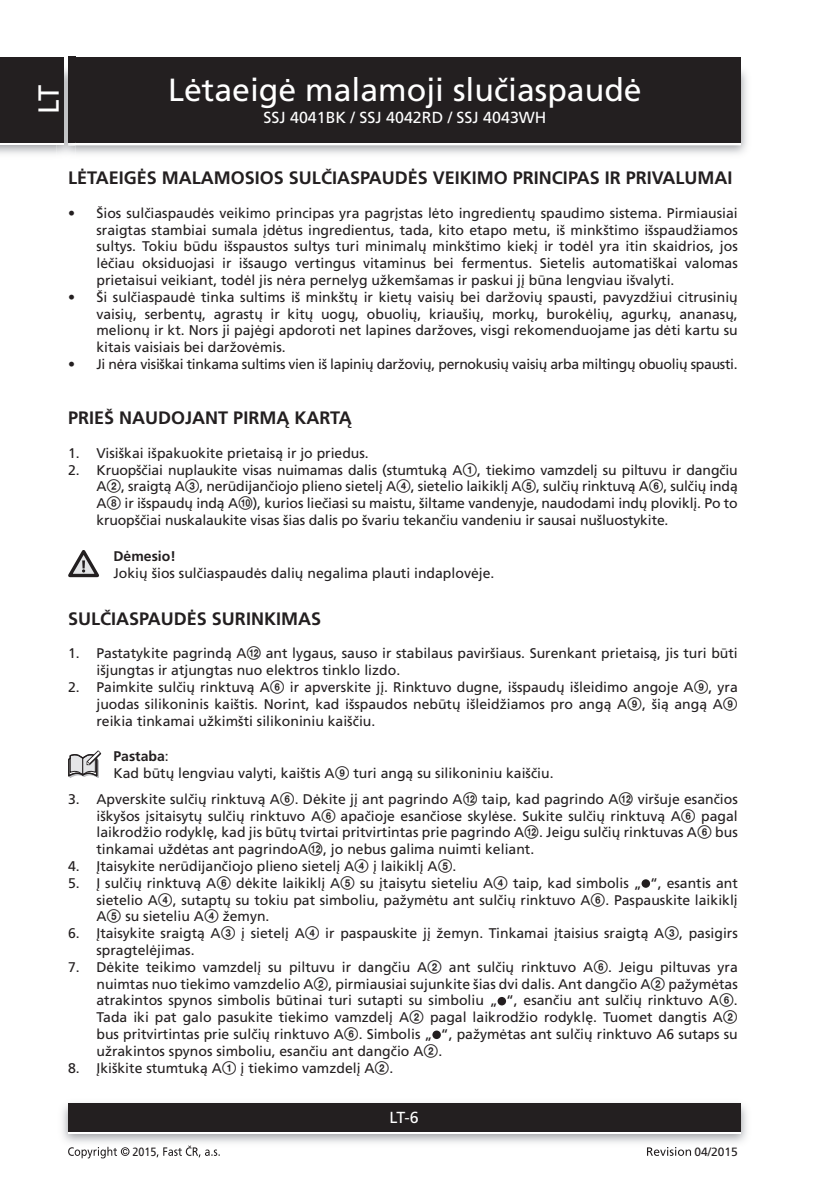
<style>
.page{position:relative;width:840px;height:1191px;background:#fff}
.page>*{position:absolute;margin:0;border:0;box-sizing:border-box;transform-origin:0 0}
.t1{font:32px "Frutiger CE";color:#fff}
.t2{font:29px "Frutiger CE";color:#fff}
.titulek_9{font:700 18px "Frutiger CE";color:#231f20}
.t3{font:16px "Frutiger CE";color:#fff}
.odrazka_5mm{font:14px/16.8px "Frutiger CE";color:#231f20;text-align:justify}
.text_7{font:14px "Frutiger CE";color:#231f20}
.odrazka_5mm-2{font:14px "Frutiger CE";letter-spacing:-.02em;color:#231f20}
.text_7-2{font:700 14px "Frutiger CE";color:#231f20}
.t4{font:12px "Frutiger CE";color:#231f20}
.t5{font:12px "Frutiger CE";color:#231f20;scale:.9 1}
.s1{font-family:"Zz 3"}
.s2{font-weight:400}
</style>
<div class="page">
<img style="left:0;top:63px;width:747px;height:91px">
<img style="left:740px;top:68px;width:1px;height:75px">
<div style="left:68px;top:59px;width:672px;height:86px;background:#fff"></div>
<div style="left:68px;top:57px;width:672px;height:86px;background:#231f20"></div>
<img style="left:62px;top:1103px;width:685px;height:40px">
<div style="left:68px;top:1106px;width:672px;height:28px;background:linear-gradient(to right,#fff,#fff)"></div>
<div style="left:68px;top:1103px;width:672px;height:28px;background:#231f20"></div>
<div style="left:0;top:59px;width:64px;height:86px;background:#fff"></div>
<div style="left:0;top:57px;width:64px;height:86px;background:#231f20"></div>
<svg style="left:68px;top:1146px;width:61px;height:12px"></svg>
<svg style="left:156px;top:1145px;width:64px;height:12px"></svg>
<svg style="left:647px;top:1147px;width:43px;height:8px"></svg>
<svg style="left:68px;top:550px;width:31px;height:27px"></svg>
<svg style="left:68px;top:750px;width:33px;height:28px"></svg>
<div style="left:641px;top:879px;width:8px;height:8px;background:#231f20;border-radius:50%"></div>
<div style="left:497px;top:997px;width:9px;height:8px;background:#231f20;border-radius:50%"></div>
<div style="left:432px;top:1030px;width:8px;height:9px;background:#231f20;border-radius:50%"></div>
<h2 class="t2" style="left:32px;top:114px;width:31px;rotate:-90deg">LT</h2>
<h1 class="t1" style="left:168px;top:71px;width:475px">Lėtaeigė malamoji slučiaspaudė</h1>
<p class="t3" style="left:263px;top:109px;width:284px">SSJ 4041BK / SSJ 4042RD / SSJ 4043WH</p>
<p class="titulek_9" style="left:68px;top:168px;width:665px">LĖTAEIGĖS MALAMOSIOS SULČIASPAUDĖS VEIKIMO PRINCIPAS IR PRIVALUMAI</p>
<p class="odrazka_5mm" style="left:96px;top:204px;width:642px;text-indent:-28px">• Šios sulčiaspaudės veikimo principas yra pagrįstas lėto ingredientų spaudimo sistema. Pirmiausiai sraigtas stambiai sumala įdėtus ingredientus, tada, kito etapo metu, iš minkštimo išspaudžiamos sultys. Tokiu būdu išspaustos sultys turi minimalų minkštimo kiekį ir todėl yra itin skaidrios, jos lėčiau oksiduojasi ir išsaugo vertingus vitaminus bei fermentus. Sietelis automatiškai valomas prietaisui veikiant, todėl jis nėra pernelyg užkemšamas ir paskui jį būna lengviau išvalyti.</p>
<p class="odrazka_5mm" style="left:96px;top:288px;width:642px;text-indent:-28px">• Ši sulčiaspaudė tinka sultims iš minkštų ir kietų vaisių bei daržovių spausti, pavyzdžiui citrusinių vaisių, serbentų, agrastų ir kitų uogų, obuolių, kriaušių, morkų, burokėlių, agurkų, ananasų, melionų ir kt. Nors ji pajėgi apdoroti net lapines daržoves, visgi rekomenduojame jas dėti kartu su kitais vaisiais bei daržovėmis.</p>
<p class="odrazka_5mm-2" style="left:68px;top:356px;width:668px">• Ji nėra visiškai tinkama sultims vien iš lapinių daržovių, pernokusių vaisių arba miltingų obuolių spausti.</p>
<p class="titulek_9" style="left:68px;top:408px;width:285px">PRIEŠ NAUDOJANT PIRMĄ KARTĄ</p>
<p class="odrazka_5mm" style="left:68px;top:444px;width:300px">1. Visiškai išpakuokite prietaisą ir jo priedus.</p>
<p class="odrazka_5mm" style="left:96px;top:461px;width:642px;text-indent:-28px">2. Kruopščiai nuplaukite visas nuimamas dalis (stumtuką A<span class="s1">1</span>, tiekimo vamzdelį su piltuvu ir dangčiu A<span class="s1">2</span>, sraigtą A<span class="s1">3</span>, nerūdijančiojo plieno sietelį A<span class="s1">4</span>, sietelio laikiklį A<span class="s1">5</span>, sulčių rinktuvą A<span class="s1">6</span>, sulčių indą A<span class="s1">8</span> ir išspaudų indą A<span class="s1">0</span>), kurios liečiasi su maistu, šiltame vandenyje, naudodami indų ploviklį. Po to kruopščiai nuskalaukite visas šias dalis po švariu tekančiu vandeniu ir sausai nušluostykite.</p>
<p class="text_7-2" style="left:113px;top:548px;width:64px">Dėmesio!</p>
<p class="text_7" style="left:113px;top:565px;width:380px">Jokių šios sulčiaspaudės dalių negalima plauti indaplovėje.</p>
<p class="titulek_9" style="left:68px;top:608px;width:254px">SULČIASPAUDĖS SURINKIMAS</p>
<p class="odrazka_5mm" style="left:96px;top:645px;width:642px;text-indent:-28px">1. Pastatykite pagrindą A<span class="s1">qs</span> ant lygaus, sauso ir stabilaus paviršiaus. Surenkant prietaisą, jis turi būti išjungtas ir atjungtas nuo elektros tinklo lizdo.</p>
<p class="odrazka_5mm" style="left:96px;top:679px;width:642px;text-indent:-28px">2. Paimkite sulčių rinktuvą A<span class="s1">6</span> ir apverskite jį. Rinktuvo dugne, išspaudų išleidimo angoje A<span class="s1">9</span>, yra juodas silikoninis kaištis. Norint, kad išspaudos nebūtų išleidžiamos pro angą A<span class="s1">9</span>, šią angą A<span class="s1">9 </span>reikia tinkamai užkimšti silikoniniu kaiščiu.</p>
<p class="text_7-2" style="left:113px;top:748px;width:57px">Pastaba<span class="s2">:</span></p>
<p class="text_7" style="left:113px;top:765px;width:439px">Kad būtų lengviau valyti, kaištis A<span class="s1">9</span> turi angą su silikoniniu kaiščiu.</p>
<p class="odrazka_5mm" style="left:96px;top:790px;width:642px;text-indent:-28px">3. Apverskite sulčių rinktuvą A<span class="s1">6</span>. Dėkite jį ant pagrindo A<span class="s1">qs</span> taip, kad pagrindo A<span class="s1">qs</span> viršuje esančios iškyšos įsitaisytų sulčių rinktuvo A<span class="s1">6</span> apačioje esančiose skylėse. Sukite sulčių rinktuvą A<span class="s1">6</span> pagal laikrodžio rodyklę, kad jis būtų tvirtai pritvirtintas prie pagrindo A<span class="s1">qs</span>. Jeigu sulčių rinktuvas A<span class="s1">6</span> bus tinkamai uždėtas ant pagrindoA<span class="s1">qs</span>, jo nebus galima nuimti keliant.</p>
<p class="odrazka_5mm" style="left:68px;top:857px;width:387px">4. Įtaisykite nerūdijančiojo plieno sietelį A<span class="s1">4</span> į laikiklį A<span class="s1">5</span>.</p>
<p class="odrazka_5mm" style="left:96px;top:874px;width:642px;text-indent:-28px">5. Į sulčių rinktuvą A<span class="s1">6</span> dėkite laikiklį A<span class="s1">5</span> su įtaisytu sieteliu A<span class="s1">4</span> taip, kad simbolis „ “, esantis ant sietelio A<span class="s1">4</span>, sutaptų su tokiu pat simboliu, pažymėtu ant sulčių rinktuvo A<span class="s1">6</span>. Paspauskite laikiklį A<span class="s1">5</span> su sieteliu A<span class="s1">4</span> žemyn.</p>
<p class="odrazka_5mm" style="left:96px;top:925px;width:642px;text-indent:-28px">6. Įtaisykite sraigtą A<span class="s1">3</span> į sietelį A<span class="s1">4</span> ir paspauskite jį žemyn. Tinkamai įtaisius sraigtą A<span class="s1">3</span>, pasigirs spragtelėjimas.</p>
<p class="odrazka_5mm" style="left:96px;top:958px;width:642px;text-align:left;text-indent:-28px">7. Dėkite teikimo vamzdelį su piltuvu ir dangčiu A<span class="s1">2</span> ant sulčių rinktuvo A<span class="s1">6</span>. Jeigu piltuvas yra nuimtas nuo tiekimo vamzdelio A<span class="s1">2</span>, pirmiausiai sujunkite šias dvi dalis. Ant dangčio A<span class="s1">2</span> pažymėtas atrakintos spynos simbolis būtinai turi sutapti su simboliu „ “, esančiu ant sulčių rinktuvo A<span class="s1">6</span>.<br>Tada iki pat galo pasukite tiekimo vamzdelį A<span class="s1">2</span> pagal laikrodžio rodyklę. Tuomet dangtis A<span class="s1">2 </span>bus pritvirtintas prie sulčių rinktuvo A<span class="s1">6</span>. Simbolis „ “, pažymėtas ant sulčių rinktuvo A6 sutaps su užrakintos spynos simboliu, esančiu ant dangčio A<span class="s1">2</span>.</p>
<p class="odrazka_5mm" style="left:68px;top:1059px;width:324px">8. Įkiškite stumtuką A<span class="s1">1</span> į tiekimo vamzdelį A<span class="s1">2</span>.</p>
<p class="t3" style="left:389px;top:1108px;width:31px">LT-6</p>
<p class="t5" style="left:132px;top:1144px;width:28px">2015</p>
<p class="t4" style="left:694px;top:1144px;width:45px">04/2015</p>
</div>
